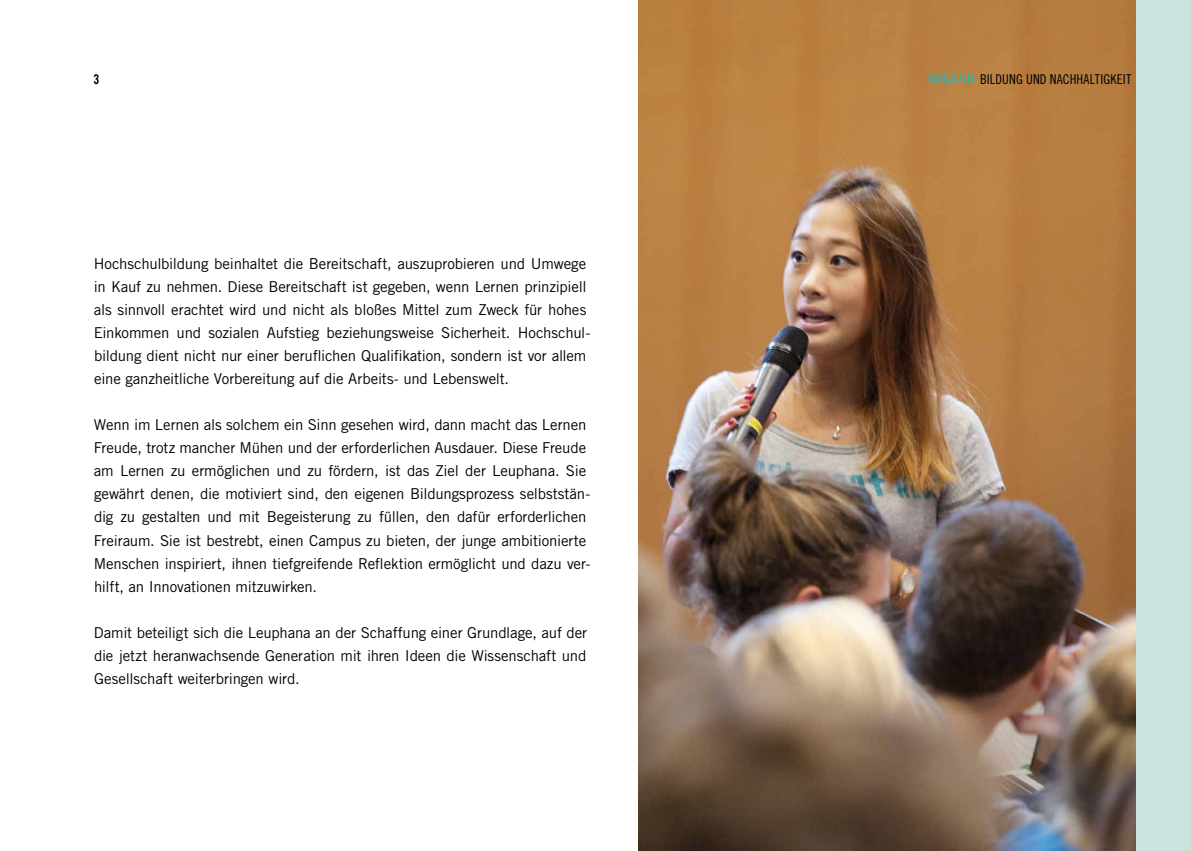
<style>
.page{position:relative;width:1191px;height:851px;background:#fff}
.page>*{position:absolute;margin:0;border:0;box-sizing:border-box;transform-origin:0 0}
.t1{font:15px/23.1px "Trade Gothic LT Std";letter-spacing:-.005em;color:#000}
.t2{font:13.5px "Trade Gothic LT Std Cn 18";letter-spacing:.015em;color:#000}
.t3{font:13.5px "Trade Gothic LT Std Bd Cn 20";color:#000}
.s1{font-family:"Trade Gothic LT Std Bd Cn 20";color:#49aaa0}
</style>
<div class="page">
<div style="left:1134px;top:0;width:57px;height:850px;background:linear-gradient(to right,#cce2de,#cce2de)"></div>
<img style="left:638px;top:0;width:497px;height:850px">
<p class="t3" style="left:94px;top:71px;width:7px">3</p>
<p class="t1" style="left:94px;top:251px;width:498px">Hochschulbildung beinhaltet die Bereitschaft, auszuprobieren und U mwege in Kauf zu nehmen. Diese Bereitschaft ist gegeben, wenn Lernen prinzipiell als sinnvoll erachtet wird und nicht als bloßes Mittel zum Zweck für hohes Einkommen und sozialen Aufstieg beziehungsweise Sicherheit. Hochschul&shy;bildung dient nicht nur einer beruflichen Qualifikation, sondern ist vor allem eine ganzheitliche Vorbereitung auf die Arbeits- und Lebenswelt.</p>
<p class="t1" style="left:94px;top:413px;width:498px">Wenn im Lernen als solchem ein Sinn gesehen wird, dann macht das Lernen Freude, trotz mancher Mühen und der erforderlichen Ausdauer. Diese Freude am Lernen zu ermöglichen und zu fördern, ist das Ziel der Leuphana. Sie gewährt denen, die motiviert sind, den eigenen Bildungsprozess selbststän&shy;dig zu gestalten und mit Begeisterung zu füllen, den dafür erforderlichen Freiraum. Sie ist bestrebt, einen Campus zu bieten, der junge ambitionierte Menschen inspiriert, ihnen tiefgreifende Reflektion ermöglicht und dazu ver&shy;hilft, an I nnovationen mitzuwirken.</p>
<p class="t1" style="left:94px;top:620px;width:495px;text-align:justify">Damit beteiligt sich die Leuphana an der Schaffung einer Grundlage, auf der die jetzt heranwachsende Generation mit ihren I deen die Wissenschaft und Gesellschaft weiterbringen wird.</p>
<p class="t2" style="left:928px;top:71px;width:205px"><span class="s1">MAGAZIN:</span> BILDUNG UND NACHHALTIGKEIT</p>
</div>
